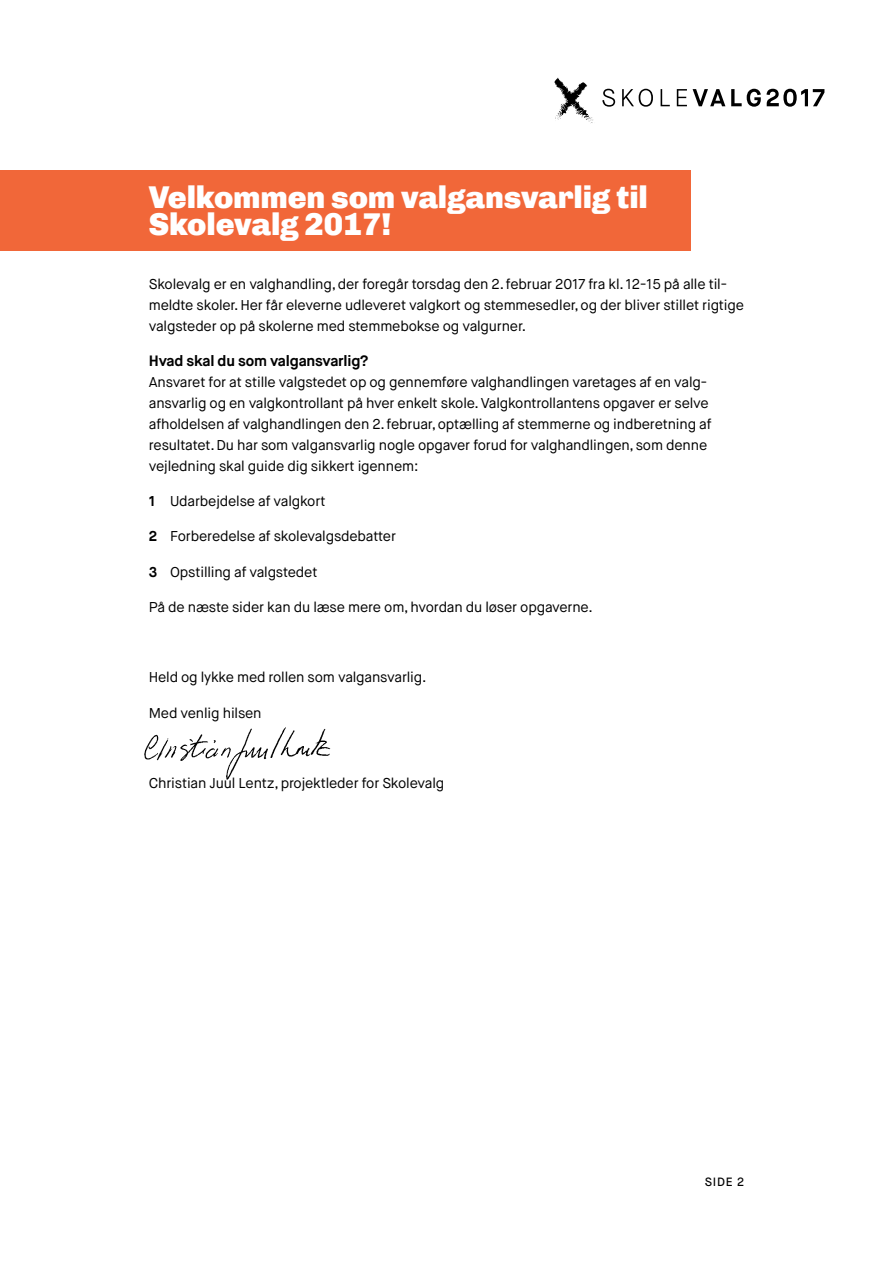
<style>
.page{position:relative;width:893px;height:1263px;background:#fff}
.page>*{position:absolute;margin:0;border:0;box-sizing:border-box;transform-origin:0 0}
.t1{font:900 31.5px/27px "Chivo";letter-spacing:-.005em;color:#fff}
.t2{font:700 15px "Maison Neue";letter-spacing:-.01em;color:#000}
.t3{font:14.25px/21px "Maison Neue";letter-spacing:-.01em;color:#000}
.t4{font:500 12px "Maison Neue";color:#000}
.s1{font-weight:700}
</style>
<div class="page">
<svg style="left:602px;top:89px;width:13px;height:18px"></svg>
<svg style="left:622px;top:89px;width:31px;height:18px"></svg>
<svg style="left:661px;top:89px;width:9px;height:17px"></svg>
<svg style="left:677px;top:89px;width:10px;height:17px"></svg>
<svg style="left:693px;top:89px;width:32px;height:17px"></svg>
<svg style="left:731px;top:89px;width:93px;height:18px"></svg>
<svg style="left:554px;top:77px;width:39px;height:46px"></svg>
<div style="left:0;top:170px;width:690px;height:80px;background:#f16739"></div>
<img style="left:144px;top:727px;width:187px;height:53px">
<h1 class="t1" style="left:149px;top:184px;width:501px">Velkommen som valgansvarlig til<br>Skolevalg 2017!</h1>
<p class="t3" style="left:149px;top:273px;width:597px">Skolevalg er en valghandling, der foregår torsdag den 2. februar 2017 fra kl. 12-15 på alle til&shy;meldte skoler. Her får eleverne udleveret valgkort og stemmesedler, og der bliver stillet rigtige valgsteder op på skolerne med stemmebokse og valgurner.</p>
<p class="t2" style="left:149px;top:351px;width:221px">Hvad skal du som valgansvarlig?</p>
<p class="t3" style="left:149px;top:372px;width:564px">Ansvaret for at stille valgstedet op og gennemføre valghandlingen varetages af en valg&shy;ansvarlig og en valgkontrollant på hver enkelt skole. Valgkontrollantens opgaver er selve afholdelsen af valghandlingen den 2. februar, optælling af stemmerne og indberetning af resultatet. Du har som valgansvarlig nogle opgaver forud for valghandlingen, som denne vejledning skal guide dig sikkert igennem:</p>
<p class="t3" style="left:149px;top:491px;width:178px"><span class="s1">1</span> Udarbejdelse af valgkort</p>
<p class="t3" style="left:149px;top:526px;width:249px"><span class="s1">2</span> Forberedelse af skolevalgsdebatter</p>
<p class="t3" style="left:149px;top:561px;width:170px"><span class="s1">3</span> Opstilling af valgstedet</p>
<p class="t3" style="left:149px;top:597px;width:445px">På de næste sider kan du læse mere om, hvordan du løser opgaverne.</p>
<p class="t3" style="left:149px;top:667px;width:279px">Held og lykke med rollen som valgansvarlig.</p>
<p class="t3" style="left:149px;top:702px;width:114px">Med venlig hilsen</p>
<p class="t3" style="left:149px;top:773px;width:297px">Christian Juul Lentz, projektleder for Skolevalg</p>
<p class="t4" style="left:705px;top:1174px;width:41px">SIDE 2</p>
</div>
